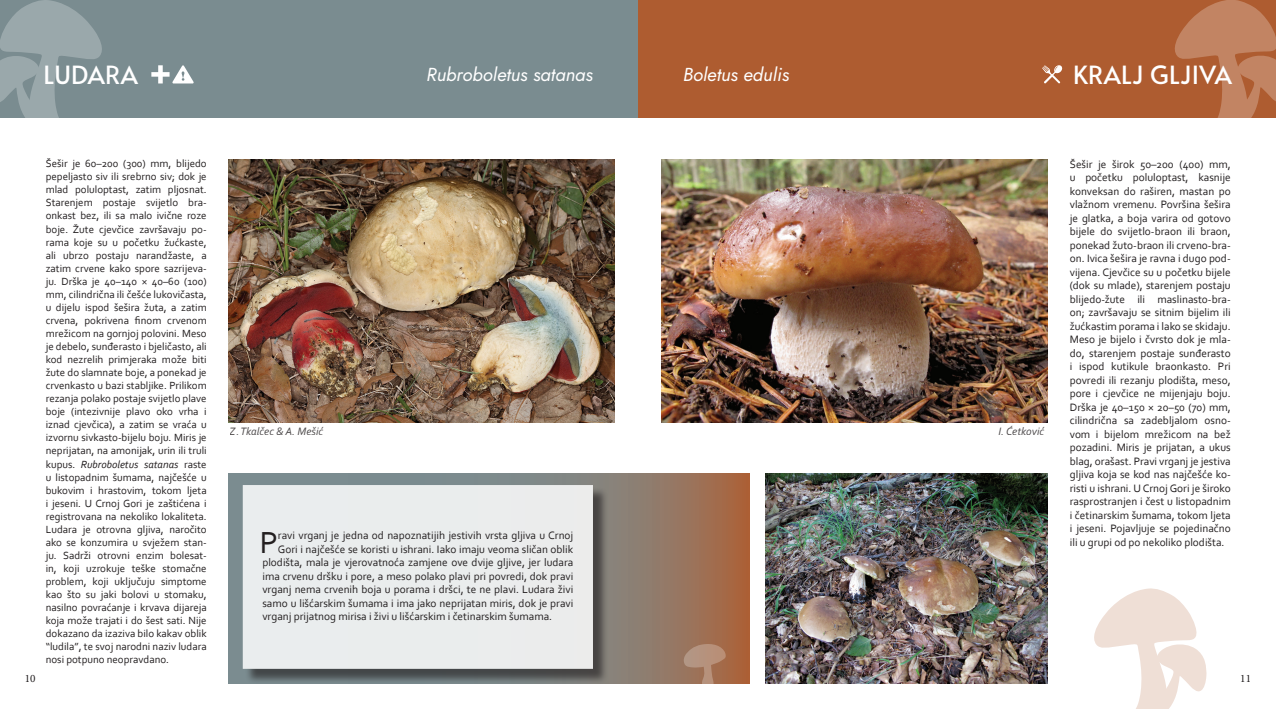
<style>
.page{position:relative;width:1276px;height:709px;background:#fff}
.page>*{position:absolute;margin:0;border:0;box-sizing:border-box;transform-origin:0 0}
.t1{font:31.88px "Corbel";color:#231f20}
.t2{font:25px "Alata";letter-spacing:.01em;color:#fff}
.t3{font:italic 18.75px "Jost";color:#fff}
.t4{font:11.25px/13.5px "Corbel";color:#231f20;text-align:justify}
.t5{font:italic 11.25px "Corbel";color:#231f20}
.t6{font:11.25px "Minion Pro";color:#231f20}
.t7{font:10.88px/13px "Corbel";color:#231f20;text-align:justify}
.s1{font-style:italic}
</style>
<div class="page">
<svg style="left:229px;top:473px;width:520px;height:210px;background:#917969"></svg>
<div style="left:0;top:0;width:638px;height:118px;background:#7a8c90"></div>
<div style="left:245px;top:487px;width:363px;height:197px;background:#231f20;opacity:.75"></div>
<div style="left:243px;top:485px;width:350px;height:184px;background:#eaeded;border:2px solid #fff"></div>
<svg style="left:0;top:0;width:102px;height:118px"></svg>
<img style="left:229px;top:159px;width:385px;height:263px">
<div style="left:638px;top:0;width:638px;height:118px;background:#ae5c30"></div>
<img style="left:766px;top:473px;width:281px;height:210px">
<svg style="left:1175px;top:0;width:101px;height:118px"></svg>
<svg style="left:683px;top:643px;width:43px;height:41px;background:#aa8168"></svg>
<svg style="left:1094px;top:588px;width:112px;height:121px"></svg>
<img style="left:662px;top:159px;width:385px;height:263px">
<svg style="left:1042px;top:65px;width:20px;height:18px"></svg>
<svg style="left:151px;top:65px;width:43px;height:18px"></svg>
<p class="t2" style="left:43px;top:52px;width:96px">LUDARA</p>
<p class="t3" style="left:426px;top:62px;width:168px">Rubroboletus satanas</p>
<p class="t7" style="left:46px;top:157px;width:162px">Šešir je 60–200 (300) mm, blijedo pepeljasto siv ili srebrno siv; dok je mlad poluloptast, zatim pljosnat.<br>Starenjem postaje svijetlo bra&shy;onkast bez, ili sa malo ivične roze boje. Žute cjevčice završavaju po&shy;rama koje su u početku žućkaste, ali ubrzo postaju narandžaste, a zatim crvene kako spore sazrijeva&shy;ju. Drška je 40–140 × 40–60 (100) mm, cilindrična ili češće lukovičasta, u dijelu ispod šešira žuta, a zatim crvena, pokrivena finom crvenom mrežicom na gornjoj polovini. Meso je debelo, sunđerasto i bjeličasto, ali kod nezrelih primjeraka može biti žute do slamnate boje, a ponekad je crvenkasto u bazi stabljike. Prilikom rezanja polako postaje svijetlo plave boje (intezivnije plavo oko vrha i iznad cjevčica), a zatim se vraća u izvornu sivkasto-bijelu boju. Miris je neprijatan, na amonijak, urin ili truli kupus. <span class="s1">Rubroboletus satanas</span> raste u listopadnim šumama, najčešće u bukovim i hrastovim, tokom ljeta i jeseni. U Crnoj Gori je zaštićena i registrovana na nekoliko lokaliteta.<br>Ludara je otrovna gljiva, naročito ako se konzumira u svježem stan&shy;ju. Sadrži otrovni enzim bolesat&shy;in, koji uzrokuje teške stomačne problem, koji uključuju simptome kao što su jaki bolovi u stomaku, nasilno povraćanje i krvava dijareja koja može trajati i do šest sati. Nije dokazano da izaziva bilo kakav oblik “ludila”, te svoj narodni naziv ludara nosi potpuno neopravdano.</p>
<p class="t5" style="left:230px;top:424px;width:95px">Z. Tkalčec &amp; A. Mešić</p>
<p class="t1" style="left:260px;top:522px;width:20px">P</p>
<p class="t4" style="left:278px;top:528px;width:297px">ravi vrganj je jedna od napoznatijih jestivih vrsta gljiva u Crnoj</p>
<p class="t4" style="left:278px;top:542px;width:297px">Gori i najčešće se koristi u ishrani. Iako imaju veoma sličan oblik</p>
<p class="t4" style="left:262px;top:555px;width:312px">plodišta, mala je vjerovatnoća zamjene ove dvije gljive, jer ludara</p>
<p class="t4" style="left:262px;top:569px;width:312px">ima crvenu dršku i pore, a meso polako plavi pri povredi, dok pravi</p>
<p class="t4" style="left:262px;top:582px;width:312px">vrganj nema crvenih boja u porama i dršci, te ne plavi. Ludara živi</p>
<p class="t4" style="left:262px;top:596px;width:312px">samo u lišćarskim šumama i ima jako neprijatan miris, dok je pravi</p>
<p class="t4" style="left:262px;top:609px;width:291px">vrganj prijatnog mirisa i živi u lišćarskim i četinarskim šumama.</p>
<p class="t3" style="left:683px;top:62px;width:108px">Boletus edulis</p>
<p class="t2" style="left:1073px;top:52px;width:160px">KRALJ GLJIVA</p>
<p class="t5" style="left:998px;top:424px;width:47px">I. Ćetković</p>
<p class="t4" style="left:1069px;top:157px;width:162px">Šešir je širok 50–200 (400) mm, u početku poluloptast, kasnije konveksan do raširen, mastan po vlažnom vremenu. Površina šešira je glatka, a boja varira od gotovo bijele do svijetlo-braon ili braon, ponekad žuto-braon ili crveno-bra&shy;on. Ivica šešira je ravna i dugo pod&shy;vijena. Cjevčice su u početku bijele (dok su mlade), starenjem postaju blijedo-žute ili maslinasto-bra&shy;on; završavaju se sitnim bijelim ili žućkastim porama i lako se skidaju.<br>Meso je bijelo i čvrsto dok je mla&shy;do, starenjem postaje sunđerasto i ispod kutikule braonkasto. Pri povredi ili rezanju plodišta, meso, pore i cjevčice ne mijenjaju boju.<br>Drška je 40–150 × 20–50 (70) mm, cilindrična sa zadebljalom osno&shy;vom i bijelom mrežicom na bež pozadini. Miris je prijatan, a ukus blag, orašast. Pravi vrganj je jestiva gljiva koja se kod nas najčešće ko&shy;risti u ishrani. U Crnoj Gori je široko rasprostranjen i čest u listopadnim i četinarskim šumama, tokom ljeta i jeseni. Pojavljuje se pojedinačno ili u grupi od po nekoliko plodišta.</p>
<p class="t6" style="left:25px;top:670px;width:12px">10</p>
<p class="t6" style="left:1240px;top:670px;width:12px">11</p>
</div>
